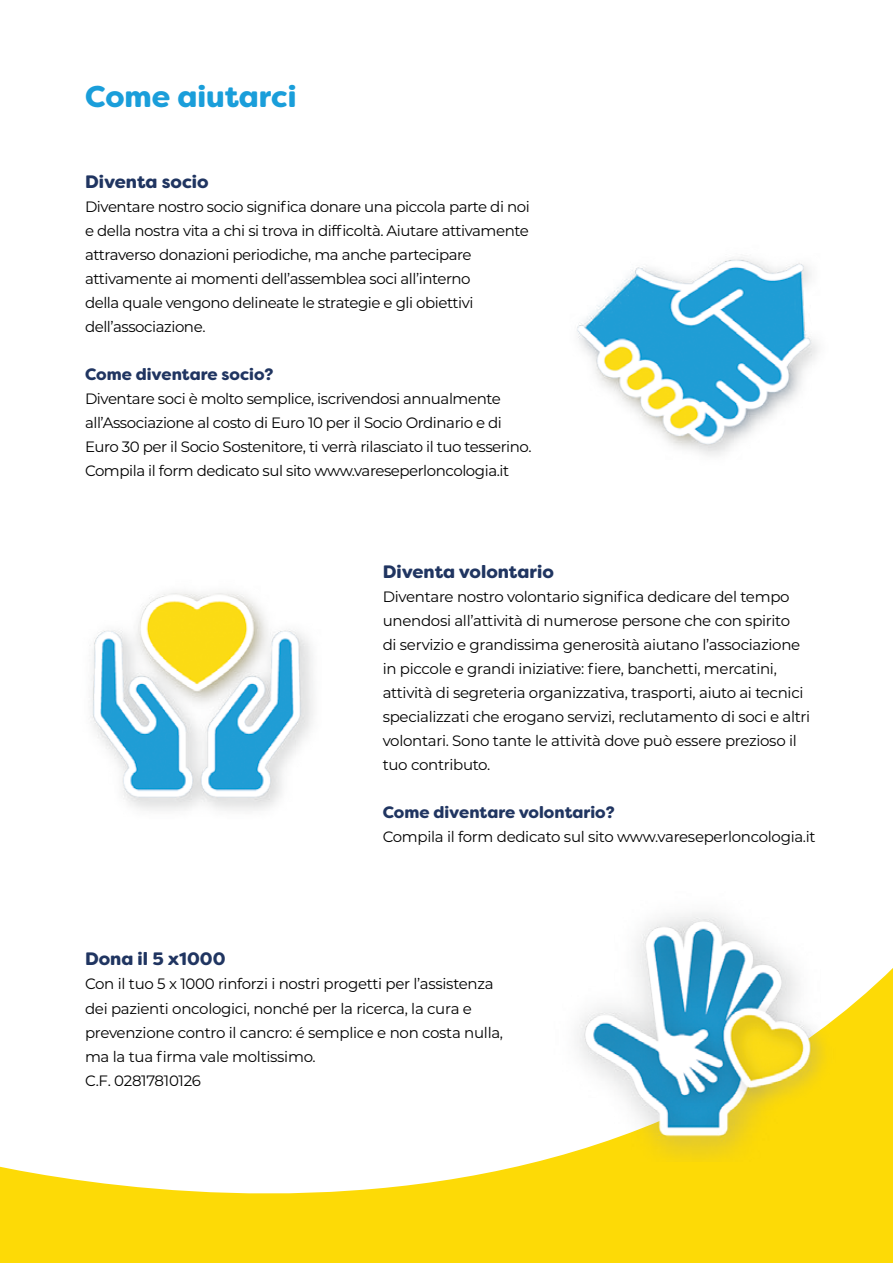
<style>
.page{position:relative;width:893px;height:1263px;background:#fff}
.page>*{position:absolute;margin:0;border:0;box-sizing:border-box;transform-origin:0 0}
.t1{font:900 30px "Filson Soft";color:#1a9eda}
.t2{font:900 18px "Filson Soft";color:#203561}
.t3{font:900 16.5px "Filson Soft";color:#203561}
.t4{font:15px/24px "Montserrat";letter-spacing:-.03em;color:#000}
</style>
<div class="page">
<svg style="left:0;top:968px;width:893px;height:295px"></svg>
<img style="left:577px;top:257px;width:241px;height:199px">
<img style="left:536px;top:912px;width:319px;height:250px">
<img style="left:90px;top:592px;width:223px;height:219px">
<h1 class="t1" style="left:85px;top:77px;width:213px">Come aiutarci</h1>
<p class="t2" style="left:85px;top:170px;width:125px">Diventa socio</p>
<p class="t4" style="left:85px;top:194px;width:446px">Diventare nostro socio significa donare una piccola parte di noi e della nostra vita a chi si trova in difficoltà. Aiutare attivamente attraverso donazioni periodiche, ma anche partecipare attivamente ai momenti dell’assemblea soci all’interno<br>della quale vengono delineate le strategie e gli obiettivi dell’associazione.</p>
<p class="t3" style="left:85px;top:363px;width:190px">Come diventare socio?</p>
<p class="t4" style="left:85px;top:386px;width:448px">Diventare soci è molto semplice, iscrivendosi annualmente all’Associazione al costo di Euro 10 per il Socio Ordinario e di Euro 30 per il Socio Sostenitore, ti verrà rilasciato il tuo tesserino.<br>Compila il form dedicato sul sito www.vareseperloncologia.it</p>
<p class="t2" style="left:383px;top:560px;width:173px">Diventa volontario</p>
<p class="t4" style="left:383px;top:584px;width:429px">Diventare nostro volontario significa dedicare del tempo unendosi all’attività di numerose persone che con spirito<br>di servizio e grandissima generosità aiutano l’associazione in piccole e grandi iniziative: fiere, banchetti, mercatini, attività di segreteria organizzativa, trasporti, aiuto ai tecnici specializzati che erogano servizi, reclutamento di soci e altri volontari. Sono tante le attività dove può essere prezioso il tuo contributo.</p>
<p class="t3" style="left:383px;top:802px;width:233px">Come diventare volontario?</p>
<p class="t4" style="left:383px;top:824px;width:434px">Compila il form dedicato sul sito www.vareseperloncologia.it</p>
<p class="t2" style="left:85px;top:947px;width:142px">Dona il 5 x1000</p>
<p class="t4" style="left:85px;top:972px;width:420px">Con il tuo 5 x 1000 rinforzi i nostri progetti per l’assistenza dei pazienti oncologici, nonché per la ricerca, la cura e prevenzione contro il cancro: é semplice e non costa nulla, ma la tua firma vale moltissimo.<br>C.F. 02817810126</p>
</div>
